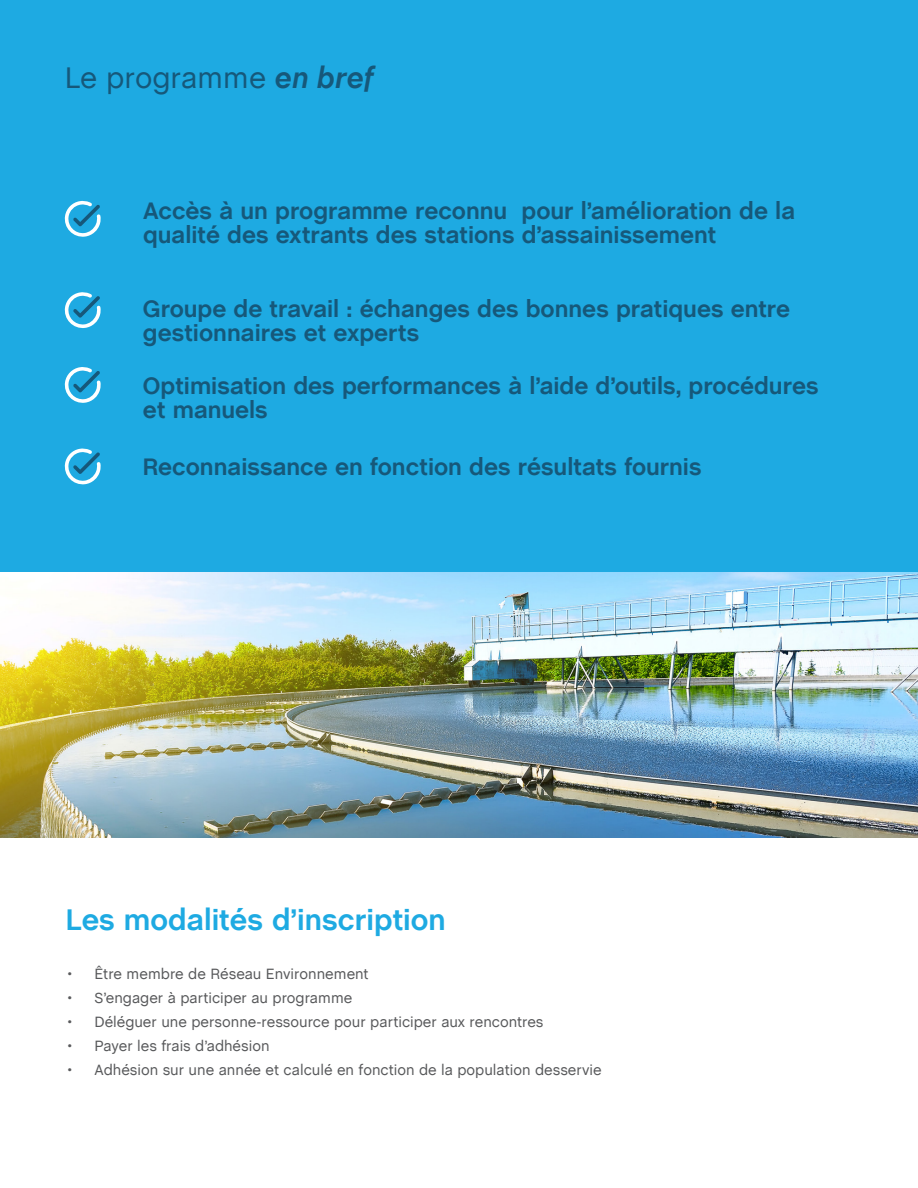
<style>
.page{position:relative;width:918px;height:1188px;background:#fff}
.page>*{position:absolute;margin:0;border:0;box-sizing:border-box;transform-origin:0 0}
.t1{font:700 30px "Chalet";color:#1eaae2}
.t2{font:30px "Chalet";color:#16587a}
.t3{font:700 24px/24px "Chalet";color:#16587a}
.t4{font:15px "Chalet";color:#58595b}
.s1{font-weight:700;font-style:italic}
</style>
<div class="page">
<div style="left:0;top:0;width:918px;height:602px;background:#1eaae2"></div>
<img style="left:0;top:573px;width:918px;height:265px">
<svg style="left:64px;top:367px;width:37px;height:36px"></svg>
<svg style="left:64px;top:292px;width:37px;height:36px"></svg>
<svg style="left:64px;top:201px;width:37px;height:36px"></svg>
<svg style="left:64px;top:448px;width:37px;height:37px"></svg>
<p class="t2" style="left:65px;top:53px;width:310px">Le programme <span class="s1">en bref</span></p>
<p class="t3" style="left:143px;top:200px;width:654px">Accès à un programme reconnu pour l’amélioration de la qualité des extrants des stations d’assainissement</p>
<p class="t3" style="left:143px;top:298px;width:649px">Groupe de travail : échanges des bonnes pratiques entre gestionnaires et experts</p>
<p class="t3" style="left:143px;top:375px;width:677px">Optimisation des performances à l’aide d’outils, procédures et manuels</p>
<p class="t3" style="left:143px;top:457px;width:560px">Reconnaissance en fonction des résultats fournis</p>
<p class="t1" style="left:66px;top:902px;width:381px">Les modalités d’inscription</p>
<p class="t4" style="left:68px;top:962px;width:303px">• Être membre de Réseau Environnement</p>
<p class="t4" style="left:68px;top:986px;width:286px">• S’engager à participer au programme</p>
<p class="t4" style="left:68px;top:1010px;width:478px">• Déléguer une personne-ressource pour participer aux rencontres</p>
<p class="t4" style="left:68px;top:1034px;width:204px">• Payer les frais d’adhésion</p>
<p class="t4" style="left:68px;top:1058px;width:536px">• Adhésion sur une année et calculé en fonction de la population desservie</p>
</div>
